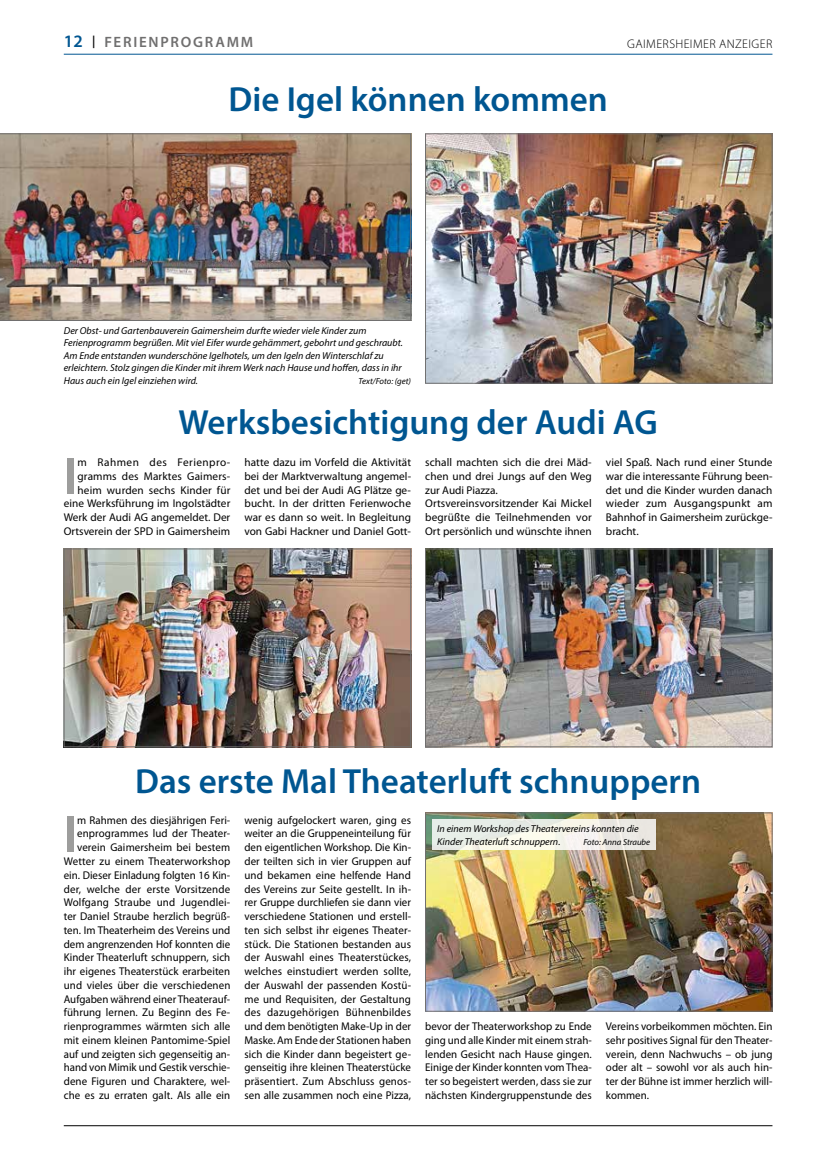
<style>
.page{position:relative;width:815px;height:1152px;background:#fff}
.page>*{position:absolute;margin:0;border:0;box-sizing:border-box;transform-origin:0 0}
.t1{font:600 52px "Myriad Pro";color:#9d9d9c}
.t2{font:600 35px "Myriad Pro";color:#005691}
.t3{font:600 15px "Myriad Pro";letter-spacing:.12em;color:#706f6f}
.t4{font:300 12.5px "Myriad Pro";letter-spacing:.035em;color:#000}
.t5{font:11.25px/13.8px "Myriad Pro";letter-spacing:.005em;color:#000;text-align:justify}
.t6{font:italic 10px/12.5px "Myriad Pro";color:#000}
.t7{font:italic 8.75px "Myriad Pro";color:#000}
.s1{font-size:17.5px;color:#005691}
</style>
<div class="page">
<hr style="left:64px;top:1125px;width:708px;height:1px;background:#000">
<hr style="left:64px;top:54px;width:708px;height:1px;background:#005691">
<img style="left:427px;top:814px;width:343px;height:195px">
<div style="left:425px;top:812px;width:347px;height:199px;border:1px solid #706f6f"></div>
<svg style="left:432px;top:819px;width:224px;height:31px;background:#eeefe7"></svg>
<img style="left:427px;top:135px;width:343px;height:246px">
<div style="left:425px;top:133px;width:347px;height:250px;border:1px solid #706f6f"></div>
<img style="left:0;top:133px;width:411px;height:188px">
<img style="left:66px;top:550px;width:343px;height:195px">
<div style="left:64px;top:548px;width:347px;height:199px;border:1px solid #706f6f"></div>
<img style="left:427px;top:550px;width:343px;height:195px">
<div style="left:425px;top:548px;width:347px;height:199px;border:1px solid #706f6f"></div>
<h3 class="t3" style="left:64px;top:33px;width:191px"><span class="s1">12</span> <sup>|</sup> FERIENPROGRAMM</h3>
<p class="t4" style="left:627px;top:36px;width:147px">GAIMERSHEIMER ANZEIGER</p>
<h2 class="t2" style="left:228px;top:77px;width:381px">Die Igel können kommen</h2>
<p class="t6" style="left:64px;top:324px;width:341px">Der Obst- und Gartenbauverein Gaimersheim durfte wieder viele Kinder zum Ferienprogramm begrüßen. Mit viel Eifer wurde gehämmert, gebohrt und geschraubt.<br>Am Ende entstanden wunderschöne Igelhotels, um den Igeln den Winterschlaf zu erleichtern. Stolz gingen die Kinder mit ihrem Werk nach Hause und hoffen, dass in ihr Haus auch ein Igel einziehen wird.</p>
<p class="t7" style="left:359px;top:375px;width:54px">Text/Foto: (get)</p>
<h2 class="t2" style="left:178px;top:400px;width:481px">Werksbesichtigung der Audi AG</h2>
<p class="t5" style="left:64px;top:456px;width:168px;text-align:right">m Rahmen des Ferienpro&shy;gramms des Marktes Gaimers&shy;heim wurden sechs Kinder für eine Werksführung im Ingolstädter<br>Werk der Audi AG angemeldet. Der<br>Ortsverein der SPD in Gaimersheim</p>
<p class="t5" style="left:244px;top:455px;width:168px">hatte dazu im Vorfeld die Aktivität bei der Marktverwaltung angemel&shy;det und bei der Audi AG Plätze ge&shy;bucht. In der dritten Ferienwoche war es dann so weit. In Begleitung von Gabi Hackner und Daniel Gott-</p>
<p class="t5" style="left:425px;top:455px;width:168px;text-align:left">schall machten sich die drei Mäd&shy;chen und drei Jungs auf den Weg zur Audi Piazza.<br>Ortsvereinsvorsitzender Kai Mickel begrüßte die Teilnehmenden vor<br>Ort persönlich und wünschte ihnen</p>
<p class="t5" style="left:606px;top:455px;width:168px">viel Spaß. Nach rund einer Stunde war die interessante Führung been&shy;det und die Kinder wurden danach wieder zum Ausgangspunkt am Bahnhof in Gaimersheim zurückge&shy;bracht.</p>
<h1 class="t1" style="left:64px;top:443px;width:15px">I</h1>
<h2 class="t2" style="left:135px;top:759px;width:567px">Das erste Mal Theaterluft schnuppern</h2>
<p class="t5" style="left:64px;top:813px;width:168px;text-align:right">m Rahmen des diesjährigen Feri&shy;enprogrammes lud der Theater&shy;verein Gaimersheim bei bestem Wetter zu einem Theaterworkshop ein. Dieser Einladung folgten 16 Kin&shy;der, welche der erste Vorsitzende Wolfgang Straube und Jugendlei&shy;ter Daniel Straube herzlich begrüß&shy;ten. Im Theaterheim des Vereins und dem angrenzenden Hof konnten die Kinder Theaterluft schnuppern, sich ihr eigenes Theaterstück erarbeiten und vieles über die verschiedenen Aufgaben während einer Theaterauf&shy;führung lernen. Zu Beginn des Fe&shy;rienprogrammes wärmten sich alle mit einem kleinen Pantomime-Spiel auf und zeigten sich gegenseitig an&shy;hand von Mimik und Gestik verschie&shy;dene Figuren und Charaktere, wel&shy;che es zu erraten galt. Als alle ein</p>
<p class="t5" style="left:244px;top:813px;width:168px">wenig aufgelockert waren, ging es weiter an die Gruppeneinteilung für den eigentlichen Workshop. Die Kin&shy;der teilten sich in vier Gruppen auf und bekamen eine helfende Hand des Vereins zur Seite gestellt. In ih&shy;rer Gruppe durchliefen sie dann vier verschiedene Stationen und erstell&shy;ten sich selbst ihr eigenes Theater&shy;stück. Die Stationen bestanden aus der Auswahl eines Theaterstückes, welches einstudiert werden sollte, der Auswahl der passenden Kostü&shy;me und Requisiten, der Gestaltung des dazugehörigen Bühnenbildes und dem benötigten Make-Up in der Maske. Am Ende der Stationen haben sich die Kinder dann begeistert ge&shy;genseitig ihre kleinen Theaterstücke präsentiert. Zum Abschluss genos&shy;sen alle zusammen noch eine Pizza,</p>
<h1 class="t1" style="left:64px;top:800px;width:15px">I</h1>
<p class="t6" style="left:437px;top:822px;width:203px">In einem Workshop des Theatervereins konnten die<br>Kinder Theaterluft schnuppern.</p>
<p class="t7" style="left:583px;top:836px;width:68px">Foto: Anna Straube</p>
<p class="t5" style="left:425px;top:1019px;width:168px">bevor der Theaterworkshop zu Ende ging und alle Kinder mit einem strah&shy;lenden Gesicht nach Hause gingen.<br>Einige der Kinder konnten vom Thea&shy;ter so begeistert werden, dass sie zur nächsten Kindergruppenstunde des</p>
<p class="t5" style="left:606px;top:1019px;width:168px">Vereins vorbeikommen möchten. Ein sehr positives Signal für den Theater&shy;verein, denn Nachwuchs – ob jung oder alt – sowohl vor als auch hin&shy;ter der Bühne ist immer herzlich will&shy;kommen.</p>
</div>
